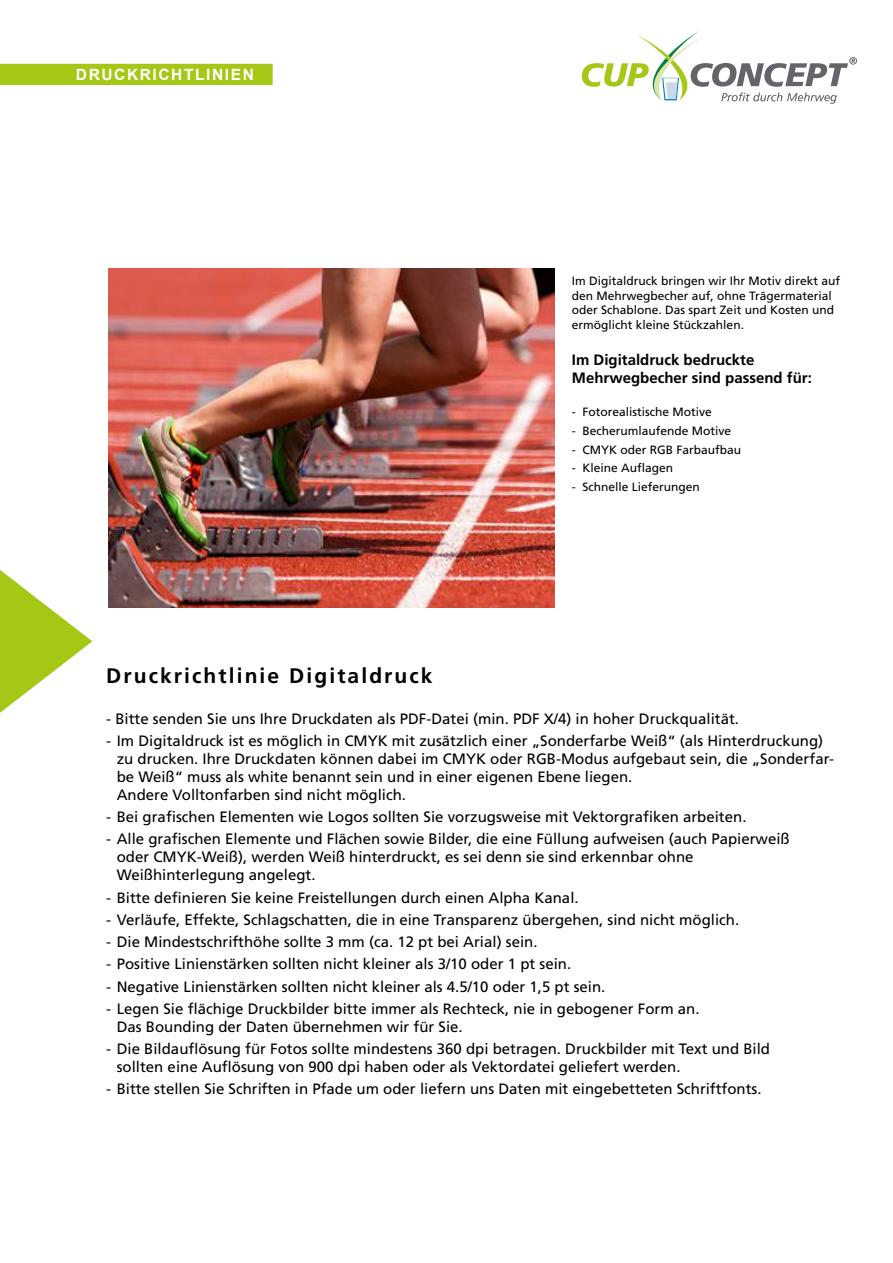
<style>
.page{position:relative;width:893px;height:1263px;background:#fff}
.page>*{position:absolute;margin:0;border:0;box-sizing:border-box;transform-origin:0 0}
.t1{font:700 21px "Frutiger LT Pro";letter-spacing:.1em;color:#000}
.t2{font:700 15.6px "Arial";letter-spacing:.1em;color:#fff}
.t3{font:15px/18px "Frutiger LT Pro";color:#000}
.t4{font:700 15px/18px "Frutiger LT Pro";color:#000}
.t5{font:12px/14.4px "Frutiger LT Pro";color:#000}
</style>
<div class="page">
<div style="left:0;top:64px;width:273px;height:21px;background:#a5c715"></div>
<svg style="left:582px;top:31px;width:275px;height:73px"></svg>
<svg style="left:0;top:570px;width:92px;height:143px"></svg>
<img style="left:108px;top:269px;width:446px;height:339px">
<p class="t2" style="left:76px;top:64px;width:179px">DRUCKRICHTLINIEN</p>
<p class="t5" style="left:572px;top:274px;width:270px">Im Digitaldruck bringen wir Ihr Motiv direkt auf den Mehrwegbecher auf, ohne Trägermaterial oder Schablone. Das spart Zeit und Kosten und ermöglicht kleine Stückzahlen.</p>
<p class="t4" style="left:572px;top:351px;width:242px">Im Digitaldruck bedruckte<br>Mehrwegbecher sind passend für:</p>
<p class="t5" style="left:572px;top:405px;width:141px">- Fotorealistische Motive</p>
<p class="t5" style="left:572px;top:424px;width:161px">- Becherumlaufende Motive</p>
<p class="t5" style="left:572px;top:442px;width:171px">- CMYK oder RGB Farbaufbau</p>
<p class="t5" style="left:572px;top:461px;width:103px">- Kleine Auflagen</p>
<p class="t5" style="left:572px;top:480px;width:129px">- Schnelle Lieferungen</p>
<h1 class="t1" style="left:106px;top:664px;width:328px">Druckrichtlinie Digitaldruck</h1>
<p class="t3" style="left:106px;top:709px;width:634px">- Bitte senden Sie uns Ihre Druckdaten als PDF-Datei (min. PDF X/4) in hoher Druckqualität.</p>
<p class="t3" style="left:117px;top:732px;width:719px;text-indent:-10px">- Im Digitaldruck ist es möglich in CMYK mit zusätzlich einer „Sonderfarbe Weiß“ (als Hinterdruckung) zu drucken. Ihre Druckdaten können dabei im CMYK oder RGB-Modus aufgebaut sein, die „Sonderfar&shy;be Weiß“ muss als white benannt sein und in einer eigenen Ebene liegen.<br>Andere Volltonfarben sind nicht möglich.</p>
<p class="t3" style="left:106px;top:808px;width:642px">- Bei grafischen Elementen wie Logos sollten Sie vorzugsweise mit Vektorgrafiken arbeiten.</p>
<p class="t3" style="left:117px;top:830px;width:674px;text-indent:-10px">- Alle grafischen Elemente und Flächen sowie Bilder, die eine Füllung aufweisen (auch Papierweiß oder CMYK-Weiß), werden Weiß hinterdruckt, es sei denn sie sind erkennbar ohne<br>Weißhinterlegung angelegt.</p>
<p class="t3" style="left:106px;top:888px;width:474px">- Bitte definieren Sie keine Freistellungen durch einen Alpha Kanal.</p>
<p class="t3" style="left:106px;top:911px;width:634px">- Verläufe, Effekte, Schlagschatten, die in eine Transparenz übergehen, sind nicht möglich.</p>
<p class="t3" style="left:106px;top:933px;width:433px">- Die Mindestschrifthöhe sollte 3 mm (ca. 12 pt bei Arial) sein.</p>
<p class="t3" style="left:106px;top:955px;width:466px">- Positive Linienstärken sollten nicht kleiner als 3/10 oder 1 pt sein.</p>
<p class="t3" style="left:106px;top:977px;width:501px">- Negative Linienstärken sollten nicht kleiner als 4.5/10 oder 1,5 pt sein.</p>
<p class="t3" style="left:117px;top:1000px;width:584px;text-indent:-10px">- Legen Sie flächige Druckbilder bitte immer als Rechteck, nie in gebogener Form an.<br>Das Bounding der Daten übernehmen wir für Sie.</p>
<p class="t3" style="left:117px;top:1040px;width:655px;text-indent:-10px">- Die Bildauflösung für Fotos sollte mindestens 360 dpi betragen. Druckbilder mit Text und Bild sollten eine Auflösung von 900 dpi haben oder als Vektordatei geliefert werden.</p>
<p class="t3" style="left:106px;top:1080px;width:657px">- Bitte stellen Sie Schriften in Pfade um oder liefern uns Daten mit eingebetteten Schriftfonts.</p>
</div>
